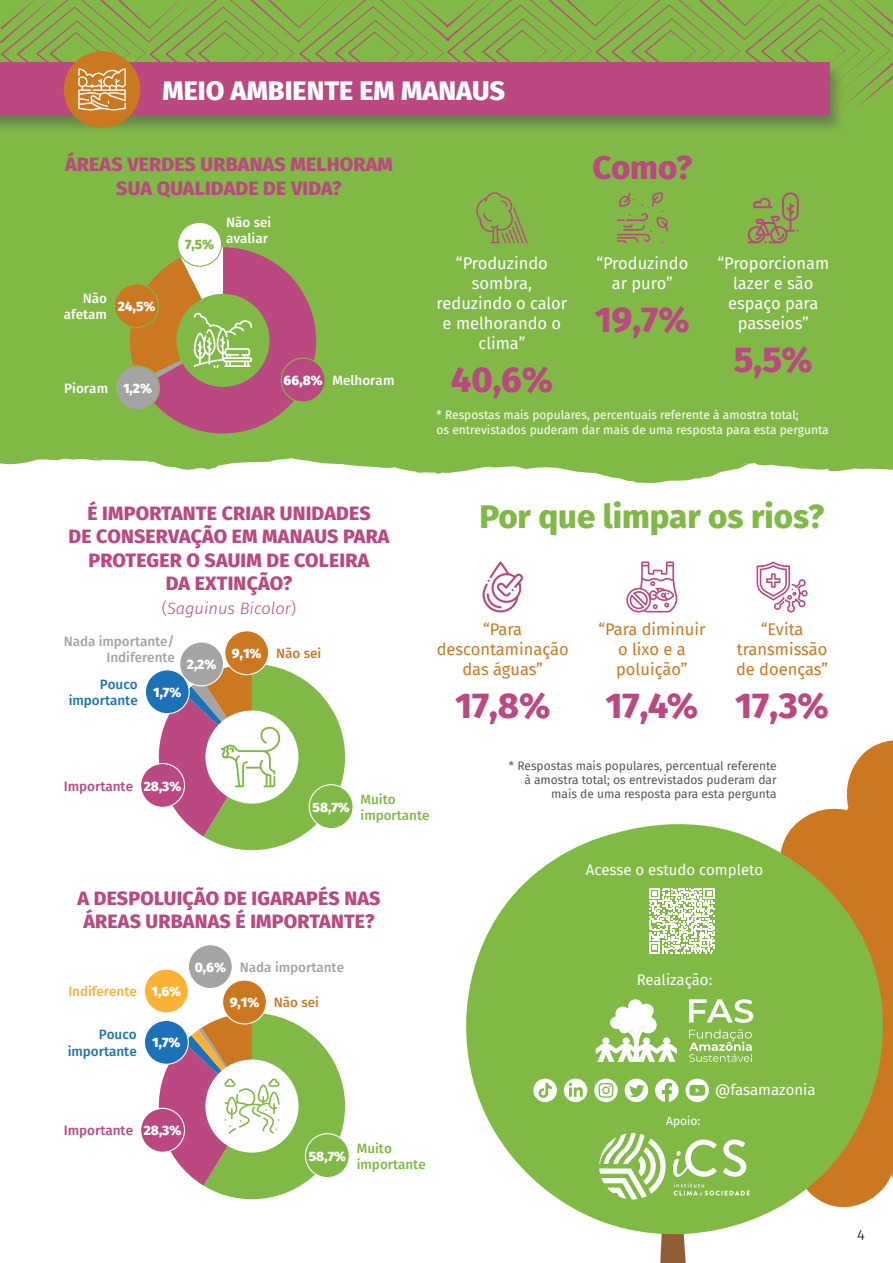
<style>
.page{position:relative;width:893px;height:1263px;background:#fff}
.page>*{position:absolute;margin:0;border:0;box-sizing:border-box;transform-origin:0 0}
.t1{font:800 36px "Fira Sans";color:#bb4881}
.t2{font:800 33px "Fira Sans";color:#80b946}
.t3{font:800 33px "Fira Sans";color:#bb4881}
.t4{font:800 27px "Fira Sans";color:#fff}
.t5{font:800 19.5px/23.4px "Fira Sans";letter-spacing:.01em;color:#bb4881;text-align:center}
.t6{font:16.5px/19.8px "Fira Sans";color:#fff;text-align:center}
.t7{font:16.5px/19.8px "Fira Sans";color:#cc7821;text-align:center}
.t8{font:italic 300 16.5px "Fira Sans";color:#bb4881}
.t9{font:15px "Fira Sans";color:#fff}
.t10{font:300 15px "Fira Sans";color:#000}
.t11{font:500 13.5px/16.2px "Fira Sans";color:#fff;text-align:right}
.t12{font:500 13.5px/16.2px "Fira Sans";letter-spacing:-.005em;color:#a5a4a4;text-align:right}
.t13{font:500 13.5px "Fira Sans";color:#bb4881}
.t14{font:500 13.5px/16.2px "Fira Sans";letter-spacing:-.005em;color:#1d71b8;text-align:right}
.t15{font:500 13.5px/16.2px "Fira Sans";letter-spacing:-.005em;color:#80b946}
.t16{font:900 13.5px "Fira Sans";color:#fff}
.t17{font:500 13.5px "Fira Sans";color:#cc7821}
.t18{font:500 13.5px "Fira Sans";letter-spacing:-.005em;color:#f9b234}
.t19{font:900 13.5px "Fira Sans";color:#80b946}
.t20{font:12px/14.4px "Fira Sans";color:#fff}
.t21{font:12px/14.4px "Fira Sans";color:#575756;text-align:right}
.s1{font-weight:900}
.s2{font-style:normal}
.s3{font-weight:900;color:#fff}
</style>
<div class="page">
<svg style="left:819px;top:740px;width:74px;height:71px;fill:#cc7821"></svg>
<svg style="left:466px;top:811px;width:427px;height:409px;fill:#80ba45"></svg>
<div style="left:0;top:0;width:893px;height:368px;background:#80b946"></div>
<svg style="left:0;top:337px;width:893px;height:146px;fill:#80b946"></svg>
<svg style="left:649px;top:888px;width:66px;height:65px"></svg>
<svg style="left:594px;top:1078px;width:24px;height:24px"></svg>
<div style="left:564px;top:1078px;width:23px;height:24px;background:#fff;border-radius:50%"></div>
<svg style="left:569px;top:1083px;width:14px;height:14px"></svg>
<svg style="left:596px;top:999px;width:157px;height:264px"></svg>
<svg style="left:533px;top:1078px;width:24px;height:24px"></svg>
<svg style="left:539px;top:1083px;width:13px;height:15px"></svg>
<div style="left:0;top:62px;width:844px;height:73px;background:#575756;opacity:.55"></div>
<div style="left:64px;top:51px;width:76px;height:77px;background:#cc7821;border-radius:50%"></div>
<svg style="left:115px;top:284px;width:43px;height:44px"></svg>
<div style="left:281px;top:358px;width:44px;height:44px;background:#bb4881;border-radius:50%"></div>
<div style="left:178px;top:222px;width:44px;height:44px;background:#fff;border-radius:50%"></div>
<div style="left:177px;top:222px;width:45px;height:45px;border:1px solid #80b946;border-radius:50%"></div>
<svg style="left:117px;top:247px;width:199px;height:186px"></svg>
<svg style="left:476px;top:192px;width:52px;height:51px"></svg>
<svg style="left:617px;top:192px;width:51px;height:51px"></svg>
<svg style="left:748px;top:192px;width:51px;height:51px"></svg>
<svg style="left:482px;top:561px;width:41px;height:51px"></svg>
<svg style="left:626px;top:561px;width:51px;height:51px"></svg>
<svg style="left:757px;top:561px;width:51px;height:52px"></svg>
<div style="left:141px;top:763px;width:44px;height:44px;background:#bb4881;border-radius:50%"></div>
<div style="left:225px;top:631px;width:44px;height:44px;background:#cc7821;border-radius:50%"></div>
<div style="left:224px;top:630px;width:45px;height:45px;border:1px solid #fff;border-radius:50%"></div>
<div style="left:180px;top:642px;width:43px;height:44px;background:#a5a4a4;border-radius:50%"></div>
<div style="left:179px;top:641px;width:45px;height:45px;border:1px solid #fff;border-radius:50%"></div>
<div style="left:145px;top:670px;width:44px;height:44px;background:#f8fbfd;border-radius:50%"></div>
<div style="left:309px;top:785px;width:44px;height:43px;background:#80b946;border-radius:50%"></div>
<svg style="left:146px;top:664px;width:199px;height:186px"></svg>
<div style="left:141px;top:1108px;width:44px;height:44px;background:#bb4881;border-radius:50%"></div>
<svg style="left:223px;top:980px;width:43px;height:44px"></svg>
<div style="left:188px;top:945px;width:44px;height:43px;background:#a5a4a4;border-radius:50%"></div>
<div style="left:188px;top:944px;width:45px;height:45px;border:1px solid #fff;border-radius:50%"></div>
<div style="left:144px;top:969px;width:44px;height:44px;background:#f9b234;border-radius:50%"></div>
<div style="left:144px;top:968px;width:45px;height:45px;border:1px solid #fff;border-radius:50%"></div>
<div style="left:305px;top:1134px;width:44px;height:43px;background:#80b946;border-radius:50%"></div>
<svg style="left:146px;top:983px;width:199px;height:216px"></svg>
<svg style="left:0;top:0;width:893px;height:115px"></svg>
<h3 class="t4" style="left:162px;top:67px;width:344px">MEIO AMBIENTE EM MANAUS</h3>
<p class="t5" style="left:65px;top:151px;width:329px">ÁREAS VERDES URBANAS MELHORAM<br>SUA QUALIDADE DE VIDA?</p>
<p class="t11" style="left:64px;top:289px;width:45px">Não afetam</p>
<p class="t16" style="left:118px;top:294px;width:39px">24,5%</p>
<p class="t11" style="left:64px;top:379px;width:89px">Pioram <span class="s1">1,2%</span></p>
<p class="t19" style="left:185px;top:233px;width:31px">7,5%</p>
<p class="t11" style="left:226px;top:213px;width:47px;text-align:left">Não sei avaliar</p>
<p class="t11" style="left:284px;top:372px;width:112px"><span class="s1">66,8%</span> Melhoram</p>
<p class="t6" style="left:437px;top:253px;width:132px">“Produzindo sombra, reduzindo o calor e melhorando o clima”</p>
<h1 class="t1" style="left:451px;top:348px;width:104px">40,6%</h1>
<h2 class="t3" style="left:593px;top:139px;width:101px">Como?</h2>
<p class="t6" style="left:596px;top:253px;width:93px">“Produzindo ar puro”</p>
<h1 class="t1" style="left:595px;top:289px;width:96px">19,7%</h1>
<p class="t6" style="left:717px;top:253px;width:113px">“Proporcionam lazer e são espaço para passeios”</p>
<h1 class="t1" style="left:734px;top:328px;width:80px">5,5%</h1>
<p class="t5" style="left:68px;top:500px;width:323px">É IMPORTANTE CRIAR UNIDADES<br>DE CONSERVAÇÃO EM MANAUS PARA<br>PROTEGER O SAUIM DE COLEIRA<br>DA EXTINÇÃO?</p>
<p class="t8" style="left:162px;top:597px;width:136px"><span class="s2">(</span>Saguinus Bicolor<span class="s2">)</span></p>
<p class="t12" style="left:64px;top:632px;width:113px">Nada importante/<br>Indiferente</p>
<p class="t16" style="left:187px;top:652px;width:31px">2,2%</p>
<p class="t14" style="left:69px;top:675px;width:71px">Pouco importante</p>
<p class="t16" style="left:153px;top:680px;width:30px">1,7%</p>
<p class="t17" style="left:232px;top:642px;width:91px"><span class="s3">9,1%</span> Não sei</p>
<p class="t20" style="left:437px;top:407px;width:394px">* Respostas mais populares, percentuais referente à amostra total;<br>os entrevistados puderam dar mais de uma resposta para esta pergunta</p>
<h2 class="t2" style="left:479px;top:488px;width:346px">Por que limpar os rios?</h2>
<p class="t7" style="left:437px;top:619px;width:134px">“Para descontaminação das águas”</p>
<h1 class="t1" style="left:455px;top:674px;width:97px">17,8%</h1>
<p class="t7" style="left:598px;top:619px;width:109px">“Para diminuir o lixo e a poluição”</p>
<h1 class="t1" style="left:605px;top:674px;width:94px">17,4%</h1>
<p class="t7" style="left:736px;top:619px;width:94px">“Evita transmissão de doenças”</p>
<h1 class="t1" style="left:735px;top:674px;width:95px">17,3%</h1>
<p class="t13" style="left:64px;top:775px;width:119px">Importante <span class="s3">28,3%</span></p>
<p class="t16" style="left:312px;top:795px;width:39px">58,7%</p>
<p class="t15" style="left:361px;top:790px;width:71px">Muito importante</p>
<p class="t5" style="left:78px;top:885px;width:305px">A DESPOLUIÇÃO DE IGARAPÉS NAS<br>ÁREAS URBANAS É IMPORTANTE?</p>
<p class="t18" style="left:68px;top:980px;width:114px">Indiferente <span class="s3">1,6%</span></p>
<p class="t14" style="left:68px;top:1026px;width:71px">Pouco importante</p>
<p class="t16" style="left:152px;top:1031px;width:30px">1,7%</p>
<p class="t12" style="left:195px;top:958px;width:151px"><span class="s3">0,6%</span> Nada importante</p>
<p class="t17" style="left:230px;top:991px;width:91px"><span class="s3">9,1%</span> Não sei</p>
<p class="t13" style="left:64px;top:1120px;width:119px">Importante <span class="s3">28,3%</span></p>
<p class="t16" style="left:309px;top:1144px;width:39px">58,7%</p>
<p class="t15" style="left:357px;top:1139px;width:71px">Muito importante</p>
<p class="t21" style="left:509px;top:758px;width:269px">* Respostas mais populares, percentual referente à amostra total; os entrevistados puderam dar mais de uma resposta para esta pergunta</p>
<p class="t9" style="left:586px;top:858px;width:179px">Acesse o estudo completo</p>
<p class="t9" style="left:637px;top:968px;width:77px">Realização:</p>
<p class="t20" style="left:666px;top:1113px;width:36px">Apoio:</p>
<p class="t9" style="left:715px;top:1079px;width:102px">@fasamazonia</p>
<p class="t10" style="left:857px;top:1224px;width:9px">4</p>
</div>
